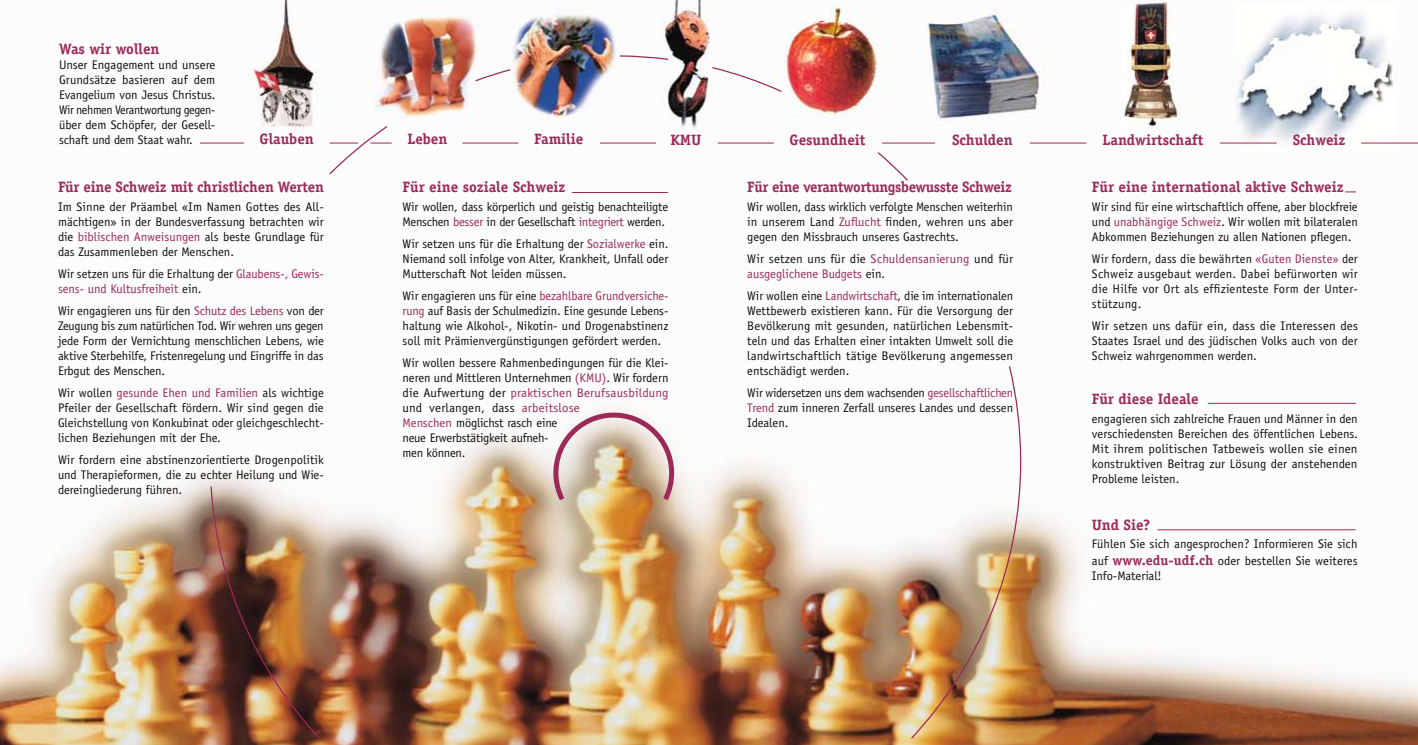
<style>
.page{position:relative;width:1418px;height:745px;background:#fff}
.page>*{position:absolute;margin:0;border:0;box-sizing:border-box;transform-origin:0 0}
.t1{font:700 15px "Officina Serif";color:#9b2a58}
.t2{font:700 15px "Officina Serif";letter-spacing:-.02em;color:#9b2a58}
.t3{font:12.5px/15px "Officina Sans";color:#121111;text-align:justify}
.t4{font:12.5px/15px "Officina Sans";letter-spacing:-.005em;color:#9b2a58}
.t5{font:12.5px/15px "Officina Sans";letter-spacing:-.02em;color:#121111}
.s1{color:#9b2a58}
.s2{color:#121111}
.s3{font-family:"Officina Serif";font-weight:700;font-size:13.75px;color:#9b2a58}
</style>
<div class="page">
<img style="left:0;top:0;width:1417px;height:744px">
<img style="left:210px;top:485px;width:111px;height:254px">
<svg style="left:474px;top:68px;width:38px;height:14px"></svg>
<svg style="left:618px;top:55px;width:51px;height:6px"></svg>
<svg style="left:710px;top:66px;width:73px;height:27px"></svg>
<svg style="left:876px;top:151px;width:33px;height:31px"></svg>
<img style="left:909px;top:364px;width:112px;height:375px">
<svg style="left:549px;top:408px;width:128px;height:101px"></svg>
<hr style="left:200px;top:143px;width:44px;height:1px;background:#9b2a58">
<svg style="left:328px;top:125px;width:64px;height:51px"></svg>
<hr style="left:462px;top:143px;width:56px;height:1px;background:#9b2a58">
<hr style="left:600px;top:143px;width:56px;height:1px;background:#9b2a58">
<hr style="left:718px;top:143px;width:55px;height:1px;background:#9b2a58">
<hr style="left:882px;top:143px;width:53px;height:1px;background:#9b2a58">
<hr style="left:1029px;top:143px;width:57px;height:1px;background:#9b2a58">
<hr style="left:1219px;top:143px;width:57px;height:1px;background:#9b2a58">
<hr style="left:1361px;top:143px;width:56px;height:1px;background:#9b2a58">
<hr style="left:1207px;top:403px;width:148px;height:1px;background:#9b2a58">
<hr style="left:1157px;top:529px;width:198px;height:1px;background:#9b2a58">
<hr style="left:572px;top:192px;width:96px;height:1px;background:#9b2a58">
<p class="t1" style="left:59px;top:40px;width:102px">Was wir wollen</p>
<p class="t3" style="left:59px;top:57px;width:158px">Unser Engagement und unsere Grundsätze basieren auf dem Evangelium von Jesus Christus.<br>Wir nehmen Verantwortung gegen&shy;über dem Schöpfer, der Gesell&shy;schaft und dem Staat wahr.</p>
<p class="t1" style="left:58px;top:177px;width:267px">Für eine Schweiz mit christlichen Werten</p>
<p class="t3" style="left:58px;top:199px;width:267px">Im Sinne der Präambel «Im Namen Gottes des All&shy;mächtigen» in der Bundesverfassung betrachten wir die <span class="s1">biblischen Anweisungen</span> als beste Grundlage für das Zusammenleben der Menschen.</p>
<p class="t4" style="left:58px;top:266px;width:267px"><span class="s2">Wir setzen uns für die Erhaltung der</span> Glaubens-, Gewis&shy;sens- und Kultusfreiheit <span class="s2">ein.</span></p>
<p class="t3" style="left:58px;top:303px;width:267px">Wir engagieren uns für den <span class="s1">Schutz des Lebens</span> von der Zeugung bis zum natürlichen Tod. Wir wehren uns gegen jede Form der Vernichtung menschlichen Lebens, wie aktive Sterbehilfe, Fristenregelung und Eingriffe in das Erbgut des Menschen.</p>
<p class="t3" style="left:58px;top:385px;width:267px">Wir wollen <span class="s1">gesunde Ehen und Familien</span> als wichtige Pfeiler der Gesellschaft fördern. Wir sind gegen die Gleichstellung von Konkubinat oder gleichgeschlecht&shy;lichen Beziehungen mit der Ehe.</p>
<p class="t3" style="left:58px;top:452px;width:267px">Wir fordern eine abstinenzorientierte Drogenpolitik und Therapieformen, die zu echter Heilung und Wie&shy;dereingliederung führen.</p>
<p class="t1" style="left:259px;top:129px;width:56px">Glauben</p>
<p class="t1" style="left:407px;top:130px;width:42px">Leben</p>
<p class="t1" style="left:534px;top:130px;width:51px">Familie</p>
<p class="t1" style="left:670px;top:130px;width:33px">KMU</p>
<p class="t1" style="left:789px;top:130px;width:77px">Gesundheit</p>
<p class="t1" style="left:952px;top:130px;width:62px">Schulden</p>
<p class="t1" style="left:1102px;top:130px;width:102px">Landwirtschaft</p>
<p class="t1" style="left:1292px;top:130px;width:54px">Schweiz</p>
<p class="t1" style="left:402px;top:177px;width:164px">Für eine soziale Schweiz</p>
<p class="t5" style="left:402px;top:199px;width:267px">Wir wollen, dass körperlich und geistig benachteiligte<br>Menschen <span class="s1">besser</span> in der Gesellschaft <span class="s1">integriert</span> werden.</p>
<p class="t3" style="left:402px;top:236px;width:267px">Wir setzen uns für die Erhaltung der <span class="s1">Sozialwerke</span> ein.<br>Niemand soll infolge von Alter, Krankheit, Unfall oder Mutterschaft Not leiden müssen.</p>
<p class="t3" style="left:402px;top:288px;width:267px">Wir engagieren uns für eine <span class="s1">bezahlbare Grundversiche&shy;rung</span> auf Basis der Schulmedizin. Eine gesunde Lebens&shy;haltung wie Alkohol-, Nikotin- und Drogenabstinenz soll mit Prämienvergünstigungen gefördert werden.</p>
<p class="t3" style="left:402px;top:355px;width:267px;text-align:left">Wir wollen bessere Rahmenbedingungen für die Klei&shy;neren und Mittleren Unternehmen <span class="s1">(KMU)</span>. Wir fordern die Aufwertung der <span class="s1">praktischen Berufsausbildung </span>und verlangen, dass <span class="s1">arbeitslose<br>Menschen</span> möglichst rasch eine<br>neue Erwerbstätigkeit aufneh-<br>men können.</p>
<p class="t2" style="left:747px;top:177px;width:266px">Für eine verantwortungsbewusste Schweiz</p>
<p class="t3" style="left:747px;top:199px;width:267px">Wir wollen, dass wirklich verfolgte Menschen weiterhin in unserem Land <span class="s1">Zuflucht</span> finden, wehren uns aber gegen den Missbrauch unseres Gastrechts.</p>
<p class="t4" style="left:747px;top:251px;width:267px"><span class="s2">Wir setzen uns für die</span> Schuldensanierung <span class="s2">und für </span>ausgeglichene Budgets <span class="s2">ein.</span></p>
<p class="t3" style="left:747px;top:288px;width:267px">Wir wollen eine <span class="s1">Landwirtschaft</span>, die im internationalen Wettbewerb existieren kann. Für die Versorgung der Bevölkerung mit gesunden, natürlichen Lebensmit&shy;teln und das Erhalten einer intakten Umwelt soll die landwirtschaftlich tätige Bevölkerung angemessen entschädigt werden.</p>
<p class="t3" style="left:747px;top:385px;width:267px">Wir widersetzen uns dem wachsenden <span class="s1">gesellschaftlichen Trend</span> zum inneren Zerfall unseres Landes und dessen Idealen.</p>
<p class="t1" style="left:1091px;top:389px;width:108px">Für diese Ideale</p>
<p class="t1" style="left:1091px;top:177px;width:253px">Für eine international aktive Schweiz</p>
<p class="t3" style="left:1091px;top:199px;width:267px">Wir sind für eine wirtschaftlich offene, aber blockfreie und <span class="s1">unabhängige Schweiz</span>. Wir wollen mit bilateralen Abkommen Beziehungen zu allen Nationen pflegen.</p>
<p class="t3" style="left:1091px;top:251px;width:267px">Wir fordern, dass die bewährten <span class="s1">«Guten Dienste»</span> der Schweiz ausgebaut werden. Dabei befürworten wir die Hilfe vor Ort als effizienteste Form der Unter&shy;stützung.</p>
<p class="t3" style="left:1091px;top:318px;width:267px">Wir setzen uns dafür ein, dass die Interessen des Staates Israel und des jüdischen Volks auch von der Schweiz wahrgenommen werden.</p>
<p class="t3" style="left:1091px;top:410px;width:267px">engagieren sich zahlreiche Frauen und Männer in den verschiedensten Bereichen des öffentlichen Lebens.<br>Mit ihrem politischen Tatbeweis wollen sie einen konstruktiven Beitrag zur Lösung der anstehenden Probleme leisten.</p>
<p class="t1" style="left:1091px;top:515px;width:60px">Und Sie?</p>
<p class="t3" style="left:1091px;top:535px;width:267px;line-height:16.5px">Fühlen Sie sich angesprochen? Informieren Sie sich auf <span class="s3">www.edu-udf.ch</span> oder bestellen Sie weiteres</p>
<p class="t3" style="left:1091px;top:568px;width:71px">Info-Material!</p>
</div>
